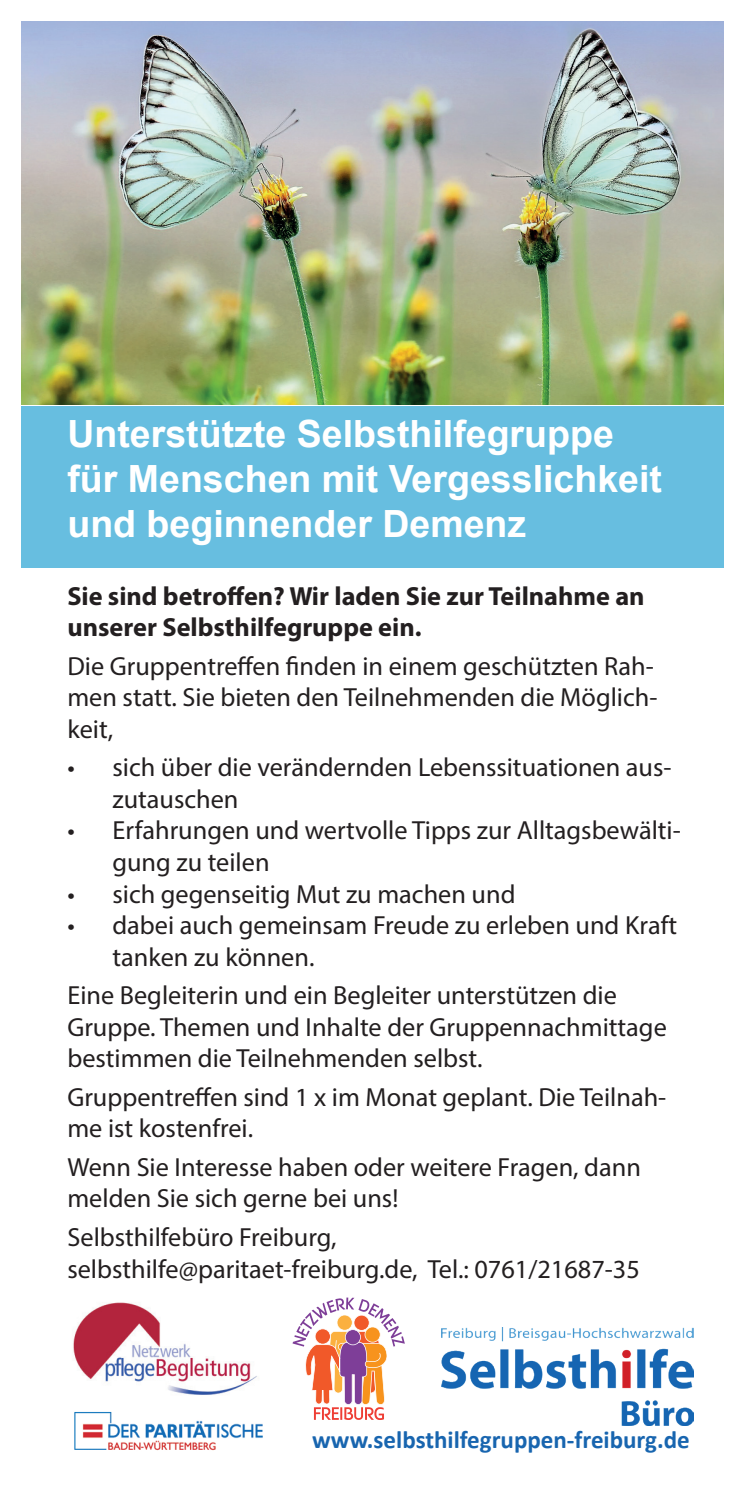
<style>
.page{position:relative;width:745px;height:1489px;background:#fff}
.page>*{position:absolute;margin:0;border:0;box-sizing:border-box;transform-origin:0 0}
.t1{font:700 37.5px/45px "Arial";color:#fff}
.t2{font:26.25px/31.5px "Myriad Pro";color:#231f20}
.t3{font:700 26.25px/31.5px "Myriad Pro";color:#231f20}
.t4{font:700 25px "Calibri";color:#1865af}
</style>
<div class="page">
<img style="left:73px;top:1302px;width:184px;height:93px">
<div style="left:21px;top:406px;width:702px;height:161px;background:#67bee0"></div>
<img style="left:21px;top:21px;width:702px;height:383px">
<img style="left:441px;top:1327px;width:252px;height:97px">
<img style="left:74px;top:1411px;width:189px;height:40px">
<svg style="left:292px;top:1297px;width:112px;height:122px"></svg>
<h1 class="t1" style="left:67px;top:412px;width:595px">Unterstützte Selbsthilfegruppe für Menschen mit Vergesslichkeit und beginnender Demenz</h1>
<p class="t3" style="left:67px;top:579px;width:578px">Sie sind betroffen? Wir laden Sie zur Teilnahme an unserer Selbsthilfegruppe ein.</p>
<p class="t2" style="left:67px;top:649px;width:591px">Die Gruppentreffen finden in einem geschützten Rah&shy;men statt. Sie bieten den Teilnehmenden die Möglich&shy;keit,</p>
<p class="t2" style="left:112px;top:751px;width:560px;text-indent:-45px">• sich über die verändernden Lebenssituationen aus&shy;zutauschen</p>
<p class="t2" style="left:112px;top:814px;width:569px;text-indent:-45px">• Erfahrungen und wertvolle Tipps zur Alltagsbewälti&shy;gung zu teilen</p>
<p class="t2" style="left:67px;top:877px;width:449px">• sich gegenseitig Mut zu machen und</p>
<p class="t2" style="left:112px;top:909px;width:566px;text-indent:-45px">• dabei auch gemeinsam Freude zu erleben und Kraft tanken zu können.</p>
<p class="t2" style="left:67px;top:979px;width:600px">Eine Begleiterin und ein Begleiter unterstützen die<br>Gruppe. Themen und Inhalte der Gruppennachmittage bestimmen die Teilnehmenden selbst.</p>
<p class="t2" style="left:67px;top:1080px;width:600px">Gruppentreffen sind 1 x im Monat geplant. Die Teilnah&shy;me ist kostenfrei.</p>
<p class="t2" style="left:67px;top:1150px;width:574px">Wenn Sie Interesse haben oder weitere Fragen, dann melden Sie sich gerne bei uns!</p>
<p class="t2" style="left:67px;top:1220px;width:573px">Selbsthilfebüro Freiburg, selbsthilfe@paritaet-freiburg.de, Tel.: 0761/21687-35</p>
<p class="t4" style="left:312px;top:1421px;width:379px">www.selbsthilfegruppen-freiburg.de</p>
</div>
